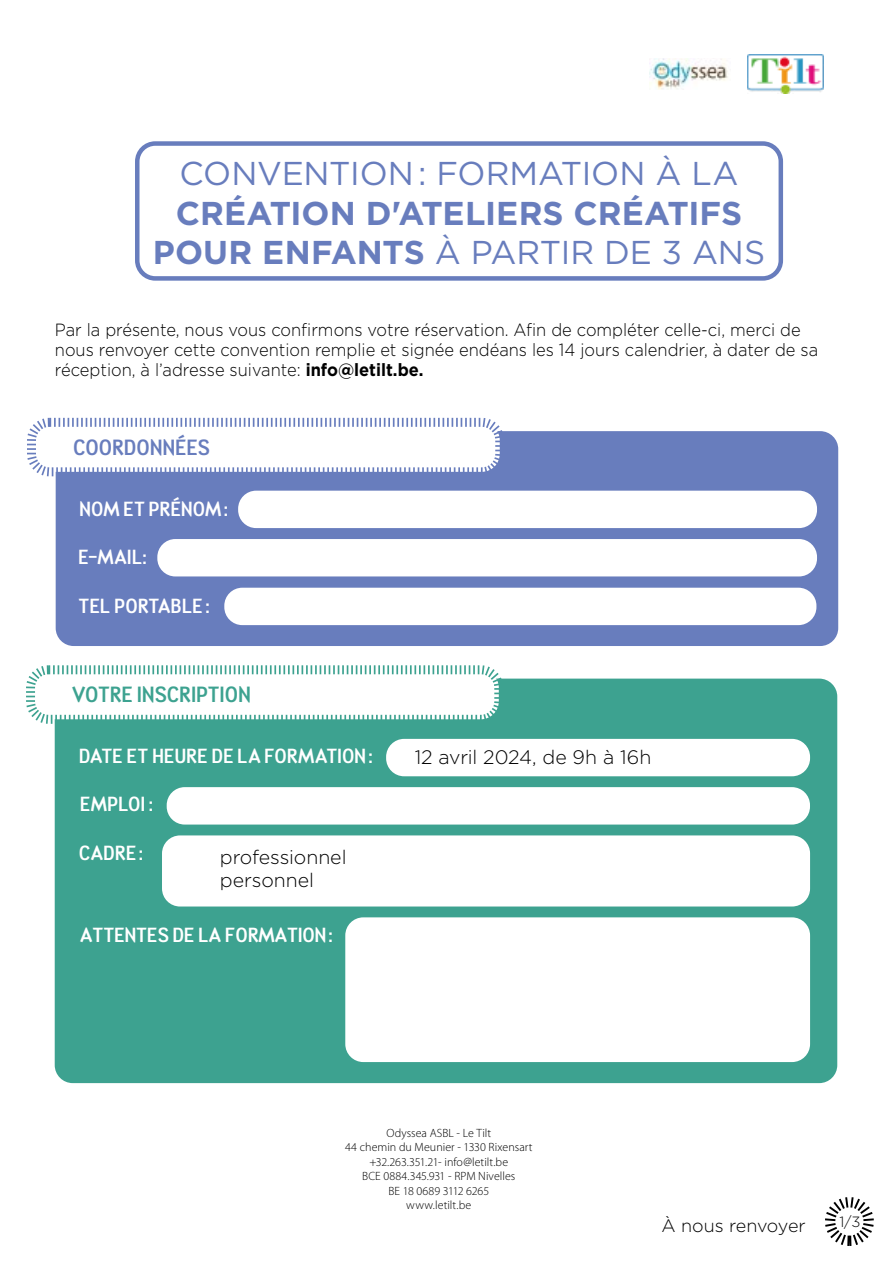
<style>
.page{position:relative;width:893px;height:1263px;background:#fff}
.page>*{position:absolute;margin:0;border:0;box-sizing:border-box;transform-origin:0 0}
.t1{font:700 33px/39.6px "Gotham";letter-spacing:-.005em;color:#687dbd;text-align:center}
.t2{font:33px "Gotham";letter-spacing:-.005em;color:#687dbd}
.t3{font:21px "Tin Doghouse";letter-spacing:.01em;color:#3da290}
.t4{font:21px "Tin Doghouse";letter-spacing:.005em;color:#687dbd}
.t5{font:19.5px "Tin Doghouse";color:#fff}
.t6{font:300 19.5px/23.2px "Gotham";letter-spacing:-.005em;color:#000}
.t7{font:300 18px "Gotham";letter-spacing:-.01em;color:#000}
.t8{font:300 17.7px/19.8px "Gotham";color:#000;scale:.93 1}
.t9{font:300 14.85px "Gotham";color:#040505}
.t10{font:300 12px/14.4px "Myriad Pro";letter-spacing:.005em;color:#000;text-align:center}
.s1{font-weight:400}
.s2{font-weight:700}
</style>
<div class="page">
<svg style="left:825px;top:1197px;width:49px;height:49px"></svg>
<div style="left:56px;top:431px;width:782px;height:215px;background:#687dbd;border-radius:18px"></div>
<svg style="left:27px;top:417px;width:479px;height:61px"></svg>
<div style="left:238px;top:491px;width:579px;height:37px;background:#fff;border-radius:18px"></div>
<div style="left:157px;top:539px;width:660px;height:37px;background:#fff;border-radius:18px"></div>
<div style="left:224px;top:588px;width:592px;height:37px;background:#fff;border-radius:18px"></div>
<div style="left:135px;top:141px;width:648px;height:140px;border:4px solid #687dbd;border-radius:18px"></div>
<div style="left:55px;top:679px;width:782px;height:404px;background:#3da290;border-radius:18px"></div>
<svg style="left:26px;top:665px;width:479px;height:60px"></svg>
<div style="left:167px;top:787px;width:643px;height:37px;background:#fff;border-radius:18px"></div>
<div style="left:162px;top:835px;width:648px;height:71px;background:#fff;border-radius:18px"></div>
<div style="left:345px;top:917px;width:465px;height:145px;background:#fff;border-radius:18px"></div>
<img style="left:650px;top:58px;width:78px;height:32px">
<img style="left:747px;top:54px;width:77px;height:39px">
<div style="left:386px;top:739px;width:424px;height:37px;background:#fff;border-radius:18px"></div>
<h1 class="t2" style="left:180px;top:152px;width:560px">CONVENTION : FORMATION À LA</h1>
<h1 class="t1" style="left:153px;top:193px;width:614px">CRÉATION D'ATELIERS CRÉATIFS<br>POUR ENFANTS <span class="s1">À PARTIR DE 3 ANS</span></h1>
<p class="t8" style="left:55px;top:319px;width:822px">Par la présente, nous vous confirmons votre réservation. Afin de compléter celle-ci, merci de nous renvoyer cette convention remplie et signée endéans les 14 jours calendrier, à dater de sa réception, à l’adresse suivante: <span class="s2">info@letilt.be.</span></p>
<p class="t4" style="left:73px;top:434px;width:138px">COORDONNÉES</p>
<p class="t5" style="left:79px;top:497px;width:150px">NOM ET PRÉNOM:</p>
<p class="t5" style="left:79px;top:545px;width:70px">E-MAIL:</p>
<p class="t5" style="left:79px;top:594px;width:133px">TEL PORTABLE:</p>
<p class="t3" style="left:72px;top:682px;width:180px">VOTRE INSCRIPTION</p>
<p class="t5" style="left:79px;top:744px;width:295px">DATE ET HEURE DE LA FORMATION:</p>
<p class="t5" style="left:80px;top:792px;width:75px">EMPLOI :</p>
<p class="t5" style="left:79px;top:841px;width:66px">CADRE:</p>
<p class="t6" style="left:220px;top:845px;width:128px">professionnel personnel</p>
<p class="t5" style="left:80px;top:923px;width:254px">ATTENTES DE LA FORMATION:</p>
<p class="t6" style="left:415px;top:745px;width:238px">12 avril 2024, de 9h à 16h</p>
<p class="t10" style="left:345px;top:1126px;width:189px">Odyssea ASBL - Le Tilt<br>44 chemin du Meunier - 1330 Rixensart +32.263.351.21- info@letilt.be<br>BCE 0884.345.931 - RPM Nivelles<br>BE 18 0689 3112 6265<br>www.letilt.be</p>
<p class="t7" style="left:662px;top:1214px;width:146px">À nous renvoyer</p>
<p class="t9" style="left:839px;top:1212px;width:23px">1/3</p>
</div>
